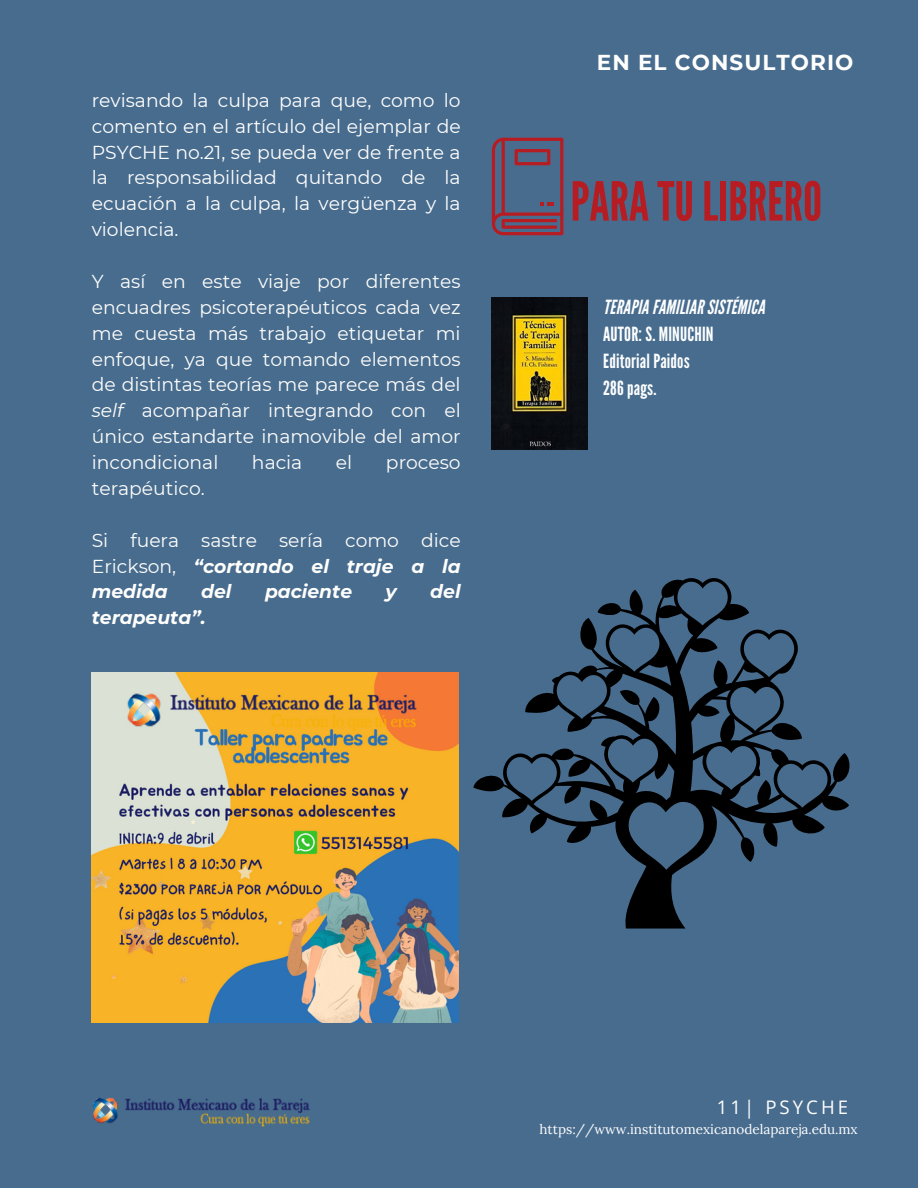
<style>
.page{position:relative;width:918px;height:1188px;background:#486c8e}
.page>*{position:absolute;margin:0;border:0;box-sizing:border-box;transform-origin:0 0}
.t1{font:53.7px "League Gothic";color:#b61d23}
.t2{font:700 21.6px "Montserrat";letter-spacing:.05em;color:#fffffe}
.t3{font:19.5px/27px "League Gothic";letter-spacing:.01em;color:#fdfeff}
.t4{font:italic 19.5px "League Gothic";letter-spacing:.01em;color:#fdfeff}
.t5{font:18.75px/25.8px "Montserrat";color:#fefefc;text-align:justify}
.t6{font:18.75px/25.8px "Montserrat";color:#fff;text-align:justify}
.t7{font:italic 700 18.75px "Montserrat";color:#fefefc}
.t8{font:18.75px "Open Sans";letter-spacing:.16em;color:#fefefe}
.t9{font:13.5px "Lora";color:#fefefe}
.s1{font-style:italic}
.s2{font-weight:700;font-style:italic}
</style>
<div class="page">
<img style="left:92px;top:672px;width:367px;height:350px">
<img style="left:93px;top:1097px;width:217px;height:30px">
<img style="left:492px;top:297px;width:95px;height:152px">
<svg style="left:492px;top:138px;width:71px;height:97px"></svg>
<svg style="left:473px;top:578px;width:377px;height:351px"></svg>
<p class="t6" style="left:92px;top:87px;width:370px">revisando la culpa para que, como lo comento en el artículo del ejemplar de PSYCHE no.21, se pueda ver de frente a la responsabilidad quitando de la ecuación a la culpa, la vergüenza y la violencia.</p>
<p class="t5" style="left:92px;top:268px;width:370px">Y así en este viaje por diferentes encuadres psicoterapéuticos cada vez me cuesta más trabajo etiquetar mi enfoque, ya que tomando elementos de distintas teorías me parece más del <span class="s1">self</span> acompañar integrando con el único estandarte inamovible del amor incondicional</p>
<p class="t5" style="left:252px;top:449px;width:52px">hacia</p>
<p class="t5" style="left:336px;top:449px;width:18px">el</p>
<p class="t5" style="left:386px;top:449px;width:76px">proceso</p>
<p class="t5" style="left:92px;top:475px;width:115px">terapéutico.</p>
<p class="t5" style="left:92px;top:527px;width:370px">Si fuera sastre sería como dice Erickson, <span class="s2">“cortando el traje a la medida</span></p>
<p class="t7" style="left:201px;top:580px;width:32px">del</p>
<p class="t7" style="left:265px;top:580px;width:89px">paciente</p>
<p class="t7" style="left:386px;top:580px;width:13px">y</p>
<p class="t7" style="left:430px;top:580px;width:32px">del</p>
<p class="t7" style="left:92px;top:606px;width:115px">terapeuta”.</p>
<p class="t2" style="left:597px;top:49px;width:258px">EN EL CONSULTORIO</p>
<h1 class="t1" style="left:571px;top:170px;width:253px">PARATULIBRERO</h1>
<p class="t4" style="left:603px;top:296px;width:163px">TERAPIA FAMILIAR SISTÉMICA</p>
<p class="t3" style="left:603px;top:321px;width:112px">AUTOR: S. MINUCHIN<br>Editorial Paidos<br>286 pags.</p>
<p class="t8" style="left:717px;top:1094px;width:133px">11| PSYCHE</p>
<p class="t9" style="left:540px;top:1120px;width:320px">https://www.institutomexicanodelapareja.edu.mx</p>
</div>
